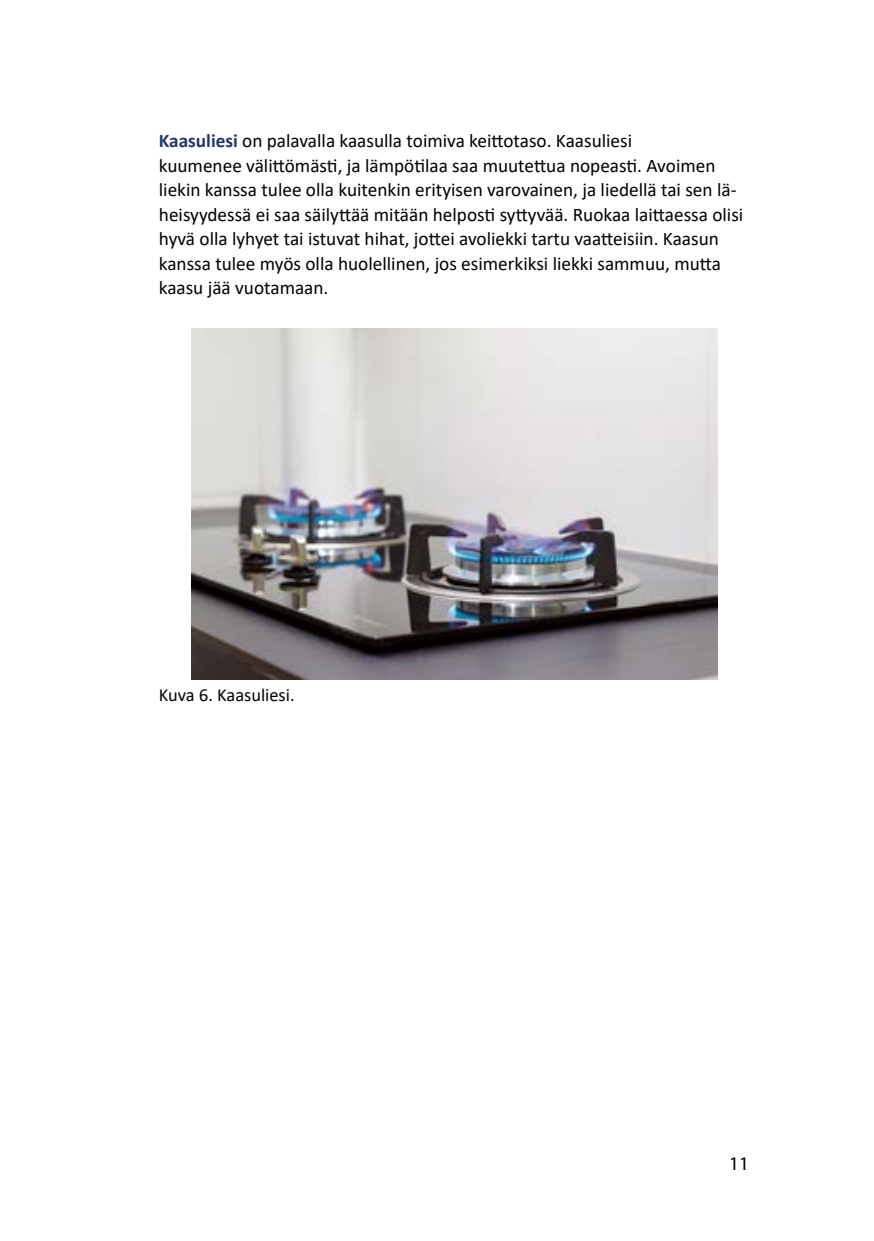
<style>
.page{position:relative;width:874px;height:1241px;background:#fff}
.page>*{position:absolute;margin:0;border:0;box-sizing:border-box;transform-origin:0 0}
.t1{font:19.25px/24.5px "Calibri";color:#000}
.t2{font:19.25px "Myriad Pro";color:#000}
.t3{font:18.38px "Calibri";color:#000}
.s1{font-weight:700;color:#22346b}
</style>
<div class="page">
<img style="left:191px;top:328px;width:526px;height:351px">
<p class="t1" style="left:159px;top:128px;width:585px"><span class="s1">Kaasuliesi</span> on palavalla kaasulla toimiva keittotaso. Kaasuliesi<br>kuumenee välittömästi, ja lämpötilaa saa muutettua nopeasti. Avoimen liekin kanssa tulee olla kuitenkin erityisen varovainen, ja liedellä tai sen lä&shy;heisyydessä ei saa säilyttää mitään helposti syttyvää. Ruokaa laittaessa olisi hyvä olla lyhyet tai istuvat hihat, jottei avoliekki tartu vaatteisiin. Kaasun kanssa tulee myös olla huolellinen, jos esimerkiksi liekki sammuu, mutta kaasu jää vuotamaan.</p>
<p class="t3" style="left:159px;top:682px;width:137px">Kuva 6. Kaasuliesi.</p>
<p class="t2" style="left:728px;top:1151px;width:21px">11</p>
</div>
